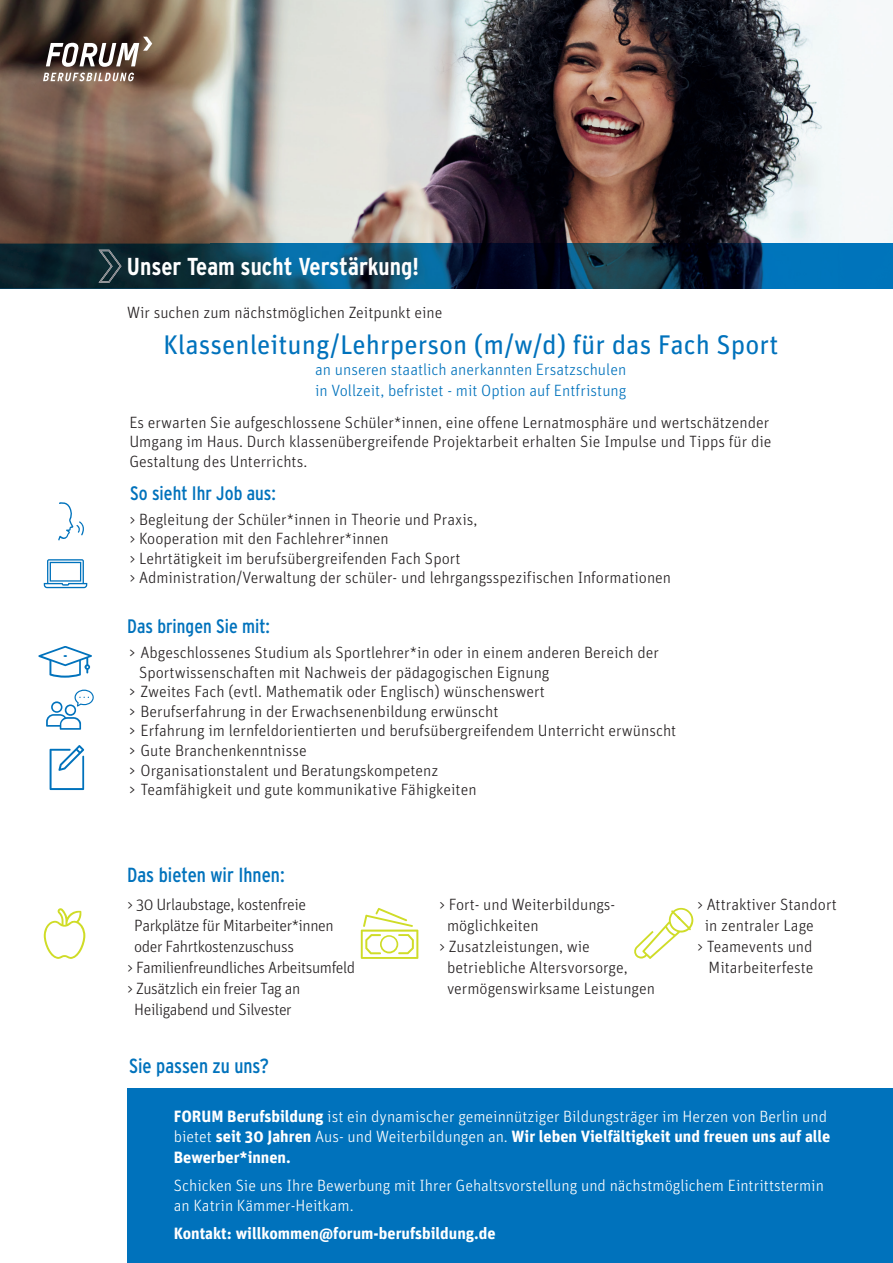
<style>
.page{position:relative;width:893px;height:1263px;background:#fff}
.page>*{position:absolute;margin:0;border:0;box-sizing:border-box;transform-origin:0 0}
.t1{font:27px "Unit OT";color:#0072bc}
.t2{font:700 condensed 24.45px "Interstate";color:#fff}
.t3{font:condensed 20.4px "Interstate";color:#0072bc}
.t4{font:condensed 19.5px "Interstate";color:#0072bc}
.t5{font:300 16.35px/19.6px "Unit OT";color:#231f20}
.t6{font:300 16.35px/20.4px "Unit OT";color:#fff}
.t7{font:300 16.35px "Unit OT";letter-spacing:-.025em;color:#231f20}
.t8{font:300 16.35px/21px "Unit OT";color:#0072bc}
.t9{font:700 16.35px "Unit OT";color:#fff}
.s1{font-weight:700}
</style>
<div class="page">
<img style="left:0;top:0;width:893px;height:289px">
<hr style="left:0;top:289px;width:893px;height:1px;background:#0076be">
<img style="left:99px;top:250px;width:22px;height:33px">
<svg style="left:46px;top:689px;width:48px;height:41px"></svg>
<div style="left:128px;top:1089px;width:765px;height:174px;background:#0072bc"></div>
<svg style="left:58px;top:502px;width:26px;height:38px"></svg>
<svg style="left:43px;top:73px;width:91px;height:8px"></svg>
<svg style="left:46px;top:37px;width:106px;height:30px"></svg>
<svg style="left:38px;top:646px;width:54px;height:32px"></svg>
<svg style="left:44px;top:559px;width:43px;height:29px"></svg>
<svg style="left:50px;top:745px;width:34px;height:45px"></svg>
<svg style="left:44px;top:908px;width:41px;height:51px"></svg>
<svg style="left:361px;top:908px;width:57px;height:51px"></svg>
<svg style="left:634px;top:908px;width:59px;height:51px"></svg>
<h2 class="t2" style="left:127px;top:252px;width:294px">Unser Team sucht Verstärkung!</h2>
<p class="t5" style="left:127px;top:302px;width:317px">Wir suchen zum nächstmöglichen Zeitpunkt eine</p>
<h1 class="t1" style="left:163px;top:327px;width:617px">Klassenleitung/Lehrperson (m/w/d) für das Fach Sport</h1>
<p class="t8" style="left:315px;top:359px;width:313px">an unseren staatlich anerkannten Ersatzschulen in Vollzeit, befristet - mit Option auf Entfristung</p>
<p class="t5" style="left:129px;top:412px;width:644px">Es erwarten Sie aufgeschlossene Schüler*innen, eine offene Lernatmosphäre und wertschätzender<br>Umgang im Haus. Durch klassenübergreifende Projektarbeit erhalten Sie Impulse und Tipps für die<br>Gestaltung des Unterrichts.</p>
<p class="t4" style="left:130px;top:481px;width:147px">So sieht Ihr Job aus:</p>
<p class="t5" style="left:130px;top:509px;width:543px">&gt; Begleitung der Schüler*innen in Theorie und Praxis,<br>&gt; Kooperation mit den Fachlehrer*innen<br>&gt; Lehrtätigkeit im berufsübergreifenden Fach Sport<br>&gt; Administration/Verwaltung der schüler- und lehrgangsspezifischen Informationen</p>
<p class="t4" style="left:127px;top:614px;width:144px">Das bringen Sie mit:</p>
<p class="t5" style="left:128px;top:643px;width:533px">&gt; Abgeschlossenes Studium als Sportlehrer*in oder in einem anderen Bereich der</p>
<p class="t5" style="left:139px;top:662px;width:412px">Sportwissenschaften mit Nachweis der pädagogischen Eignung</p>
<p class="t5" style="left:128px;top:682px;width:419px">&gt; Zweites Fach (evtl. Mathematik oder Englisch) wünschenswert</p>
<p class="t5" style="left:128px;top:701px;width:372px">&gt; Berufserfahrung in der Erwachsenenbildung erwünscht</p>
<p class="t5" style="left:128px;top:721px;width:550px">&gt; Erfahrung im lernfeldorientierten und berufsübergreifendem Unterricht erwünscht</p>
<p class="t5" style="left:128px;top:740px;width:180px">&gt; Gute Branchenkenntnisse</p>
<p class="t5" style="left:128px;top:760px;width:312px">&gt; Organisationstalent und Beratungskompetenz</p>
<p class="t5" style="left:128px;top:780px;width:350px">&gt; Teamfähigkeit und gute kommunikative Fähigkeiten</p>
<p class="t3" style="left:127px;top:862px;width:159px">Das bieten wir Ihnen:</p>
<p class="t7" style="left:128px;top:895px;width:180px">&gt; 30 Urlaubstage, kostenfreie</p>
<p class="t7" style="left:134px;top:916px;width:201px">Parkplätze für Mitarbeiter*innen</p>
<p class="t7" style="left:134px;top:937px;width:161px">oder Fahrtkostenzuschuss</p>
<p class="t7" style="left:128px;top:958px;width:229px">&gt; Familienfreundliches Arbeitsumfeld</p>
<p class="t7" style="left:128px;top:979px;width:174px">&gt; Zusätzlich ein freier Tag an</p>
<p class="t7" style="left:134px;top:1000px;width:159px">Heiligabend und Silvester</p>
<p class="t3" style="left:129px;top:1054px;width:141px">Sie passen zu uns?</p>
<p class="t5" style="left:439px;top:895px;width:177px">&gt; Fort- und Weiterbildungs-</p>
<p class="t5" style="left:447px;top:916px;width:93px">möglichkeiten</p>
<p class="t5" style="left:439px;top:937px;width:152px">&gt; Zusatzleistungen, wie</p>
<p class="t5" style="left:447px;top:958px;width:182px">betriebliche Altersvorsorge,</p>
<p class="t5" style="left:447px;top:979px;width:209px">vermögenswirksame Leistungen</p>
<p class="t5" style="left:697px;top:895px;width:141px">&gt; Attraktiver Standort</p>
<p class="t5" style="left:705px;top:916px;width:110px">in zentraler Lage</p>
<p class="t5" style="left:697px;top:937px;width:117px">&gt; Teamevents und</p>
<p class="t5" style="left:709px;top:958px;width:106px">Mitarbeiterfeste</p>
<p class="t6" style="left:174px;top:1106px;width:658px"><span class="s1">FORUM Berufsbildung</span> ist ein dynamischer gemeinnütziger Bildungsträger im Herzen von Berlin und bietet <span class="s1">seit 30 Jahren</span> Aus- und Weiterbildungen an. <span class="s1">Wir leben Vielfältigkeit und freuen uns auf alle<br>Bewerber*innen.</span></p>
<p class="t6" style="left:174px;top:1176px;width:652px;line-height:19.6px">Schicken Sie uns Ihre Bewerbung mit Ihrer Gehaltsvorstellung und nächstmöglichem Eintrittstermin an Katrin Kämmer-Heitkam.</p>
<p class="t9" style="left:174px;top:1223px;width:323px">Kontakt: willkommen@forum-berufsbildung.de</p>
</div>
